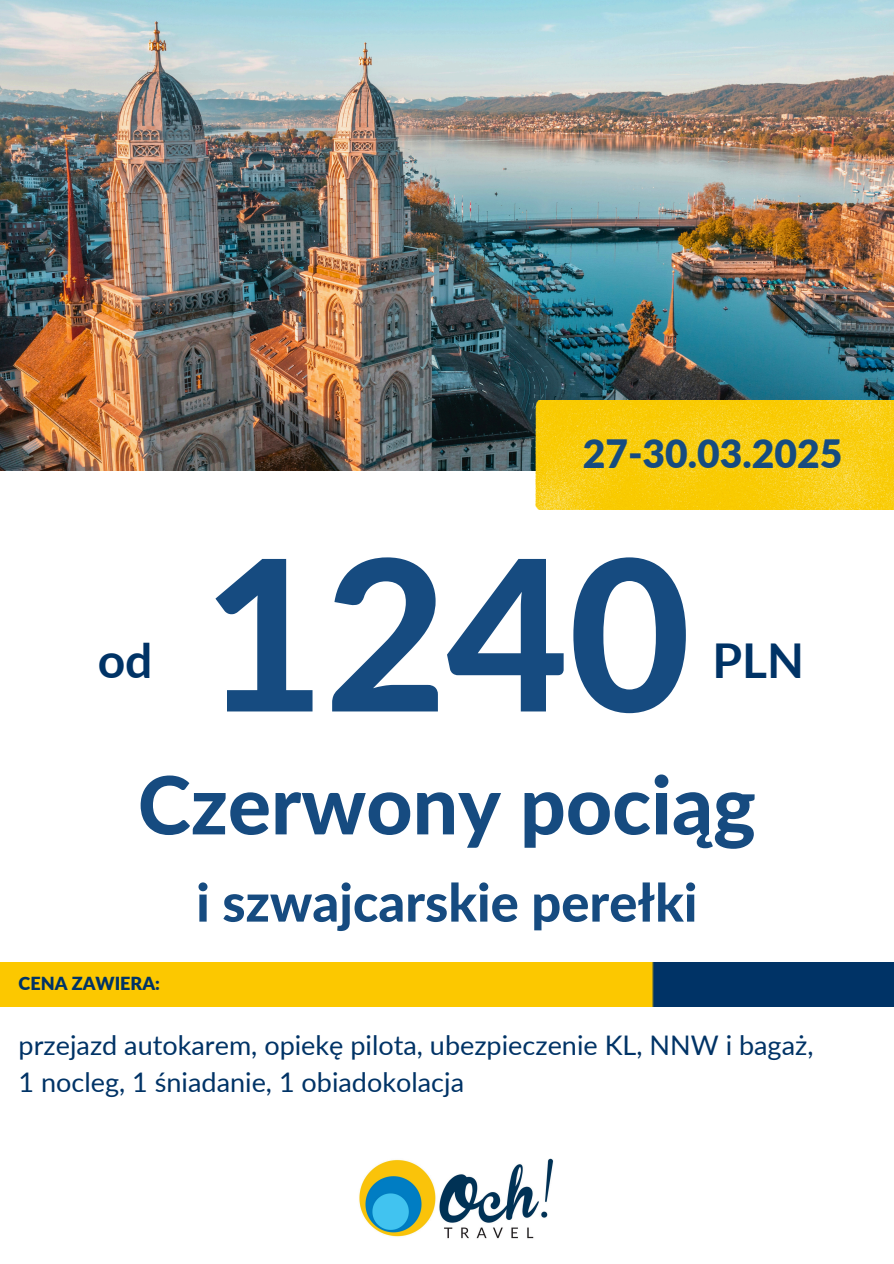
<style>
.page{position:relative;width:894px;height:1264px;background:#fff}
.page>*{position:absolute;margin:0;border:0;box-sizing:border-box;transform-origin:0 0}
.t1{font:800 210px "Lato";color:#164b80}
.t2{font:800 80.25px "Lato";color:#164b80}
.t3{font:800 52.5px "Lato";color:#164b80}
.t4{font:700 48px "Lato";color:#036}
.t5{font:900 39px "Lato";color:#164b80}
.t6{font:27px/37.2px "Lato";color:#036}
.t7{font:900 18px "Lato";color:#036}
</style>
<div class="page">
<img style="left:359px;top:1158px;width:195px;height:81px">
<img style="left:0;top:0;width:893px;height:470px">
<img style="left:0;top:962px;width:893px;height:44px">
<img style="left:535px;top:400px;width:358px;height:109px">
<h2 class="t5" style="left:582px;top:430px;width:261px">27-30.03.2025</h2>
<h5 class="t1" style="left:203px;top:504px;width:489px">1240</h5>
<p class="t4" style="left:98px;top:630px;width:56px">od</p>
<h4 class="t4" style="left:712px;top:630px;width:93px">PLN</h4>
<h6 class="t2" style="left:138px;top:755px;width:619px">Czerwony pociąg</h6>
<p class="t3" style="left:196px;top:869px;width:502px">i szwajcarskie perełki</p>
<p class="t7" style="left:19px;top:972px;width:143px">CENA ZAWIERA:</p>
<h3 class="t6" style="left:19px;top:1026px;width:796px">przejazd autokarem, opiekę pilota, ubezpieczenie KL, NNW i bagaż,<br>1 nocleg, 1 śniadanie, 1 obiadokolacja</h3>
</div>
